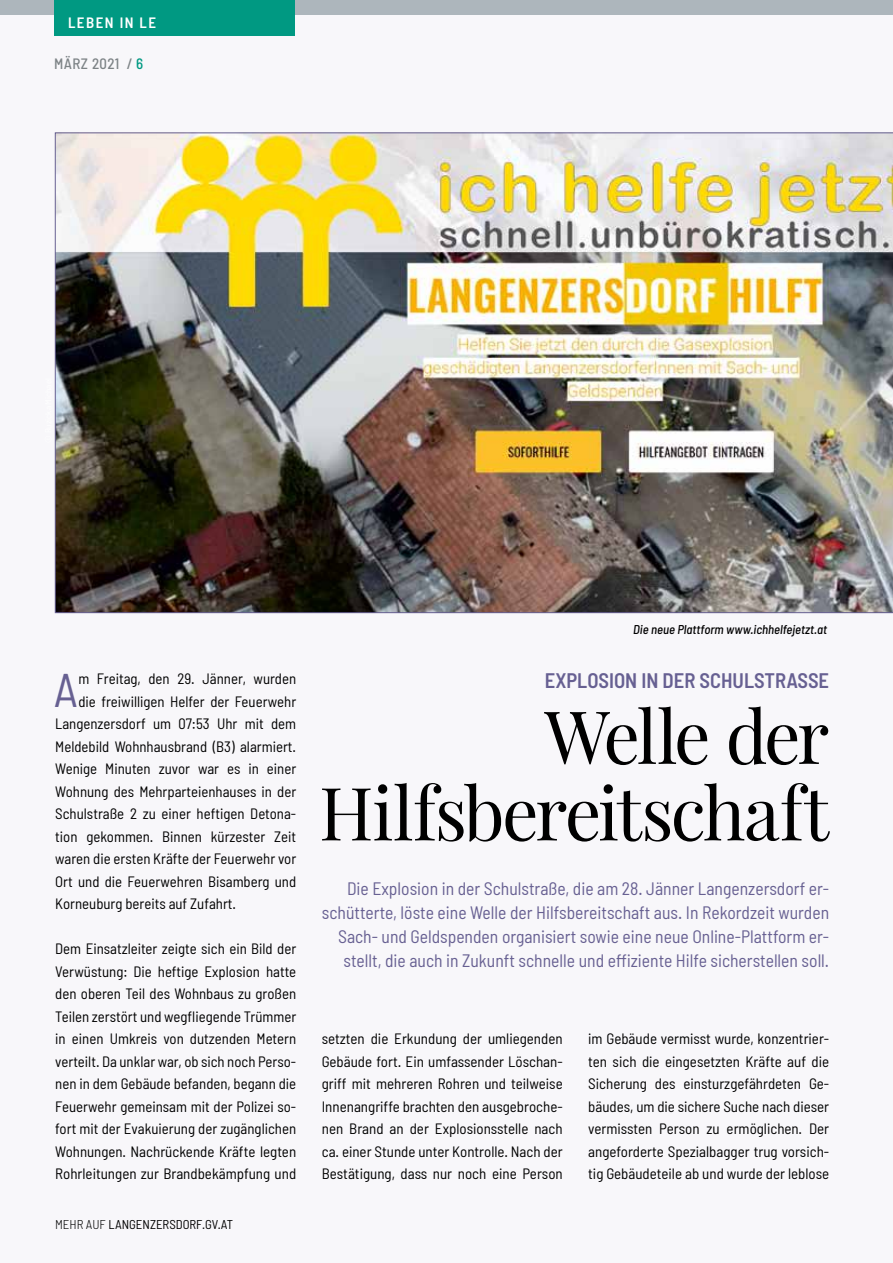
<style>
.page{position:relative;width:893px;height:1263px;background:#f8f7fa}
.page>*{position:absolute;margin:0;border:0;box-sizing:border-box;transform-origin:0 0}
.t1{font:73.5px/76.5px "Playfair Display";letter-spacing:-.035em;color:#000;text-align:right}
.t2{font:semi-condensed 47.1px "Barlow";color:#676092}
.t3{font:600 semi-condensed 21px "Barlow";color:#676092}
.t4{font:semi-condensed 18px/24px "Barlow";color:#676092;text-align:right}
.t5{font:semi-condensed 15px/22.5px "Barlow";color:#000;text-align:justify}
.t6{font:500 semi-condensed 15px "Barlow";letter-spacing:.03em;color:#7d8386}
.t7{font:600 semi-condensed 15px "Barlow";letter-spacing:.1em;color:#fff}
.t8{font:italic 500 semi-condensed 12.75px "Barlow";color:#000}
.t9{font:semi-condensed 12.75px "Barlow";color:#000}
.s1{color:#009982}
.s2{font-weight:300}
</style>
<div class="page">
<div style="left:0;top:0;width:893px;height:15px;background:#adb6bc"></div>
<div style="left:54px;top:0;width:241px;height:35px;background:#009982"></div>
<img style="left:55px;top:133px;width:838px;height:480px">
<p class="t7" style="left:68px;top:13px;width:90px">LEBEN IN LE</p>
<p class="t6" style="left:54px;top:54px;width:91px">MÄRZ 2021 / <span class="s1">6</span></p>
<h2 class="t2" style="left:54px;top:660px;width:26px">A</h2>
<p class="t5" style="left:78px;top:667px;width:219px">m Freitag, den 29. Jänner, wurden</p>
<p class="t5" style="left:78px;top:689px;width:219px">die freiwilligen Helfer der Feuerwehr</p>
<p class="t5" style="left:55px;top:712px;width:242px">Langenzersdorf um 07:53 Uhr mit dem</p>
<p class="t5" style="left:55px;top:734px;width:242px">Meldebild Wohnhausbrand (B3) alarmiert.</p>
<p class="t5" style="left:55px;top:757px;width:242px">Wenige Minuten zuvor war es in einer</p>
<p class="t5" style="left:55px;top:779px;width:242px">Wohnung des Mehrparteienhauses in der</p>
<p class="t5" style="left:55px;top:802px;width:242px">Schulstraße 2 zu einer heftigen Detona-</p>
<p class="t5" style="left:55px;top:824px;width:242px">tion gekommen. Binnen kürzester Zeit</p>
<p class="t5" style="left:55px;top:847px;width:242px">waren die ersten Kräfte der Feuerwehr vor</p>
<p class="t5" style="left:55px;top:869px;width:242px">Ort und die Feuerwehren Bisamberg und</p>
<p class="t5" style="left:55px;top:892px;width:182px">Korneuburg bereits auf Zufahrt.</p>
<p class="t5" style="left:55px;top:937px;width:242px">Dem Einsatzleiter zeigte sich ein Bild der Verwüstung: Die heftige Explosion hatte den oberen Teil des Wohnbaus zu großen Teilen zerstört und wegfliegende Trümmer in einen Umkreis von dutzenden Metern verteilt. Da unklar war, ob sich noch Perso&shy;nen in dem Gebäude befanden, begann die Feuerwehr gemeinsam mit der Polizei so&shy;fort mit der Evakuierung der zugänglichen Wohnungen. Nachrückende Kräfte legten Rohrleitungen zur Brandbekämpfung und</p>
<p class="t9" style="left:55px;top:1216px;width:179px"><span class="s2">MEHR AUF</span> LANGENZERSDORF.GV.AT</p>
<p class="t8" style="left:633px;top:622px;width:195px">Die neue Plattform www.ichhelfejetzt.at</p>
<h3 class="t3" style="left:545px;top:667px;width:286px">EXPLOSION IN DER SCHULSTRASSE</h3>
<h1 class="t1" style="left:319px;top:698px;width:512px">Welle der<br>Hilfsbereitschaft</h1>
<p class="t4" style="left:322px;top:876px;width:509px">Die Explosion in der Schulstraße, die am 28. Jänner Langenzersdorf er&shy;schütterte, löste eine Welle der Hilfsbereitschaft aus. In Rekordzeit wurden Sach- und Geldspenden organisiert sowie eine neue Online-Plattform er&shy;stellt, die auch in Zukunft schnelle und effiziente Hilfe sicherstellen soll.</p>
<p class="t5" style="left:322px;top:1027px;width:242px">setzten die Erkundung der umliegenden Gebäude fort. Ein umfassender Löschan&shy;griff mit mehreren Rohren und teilweise Innenangriffe brachten den ausgebroche&shy;nen Brand an der Explosionsstelle nach ca. einer Stunde unter Kontrolle. Nach der Bestätigung, dass nur noch eine Person</p>
<p class="t5" style="left:588px;top:1027px;width:242px">im Gebäude vermisst wurde, konzentrier&shy;ten sich die eingesetzten Kräfte auf die Sicherung des einsturzgefährdeten Ge&shy;bäudes, um die sichere Suche nach dieser vermissten Person zu ermöglichen. Der angeforderte Spezialbagger trug vorsich&shy;tig Gebäudeteile ab und wurde der leblose</p>
</div>
